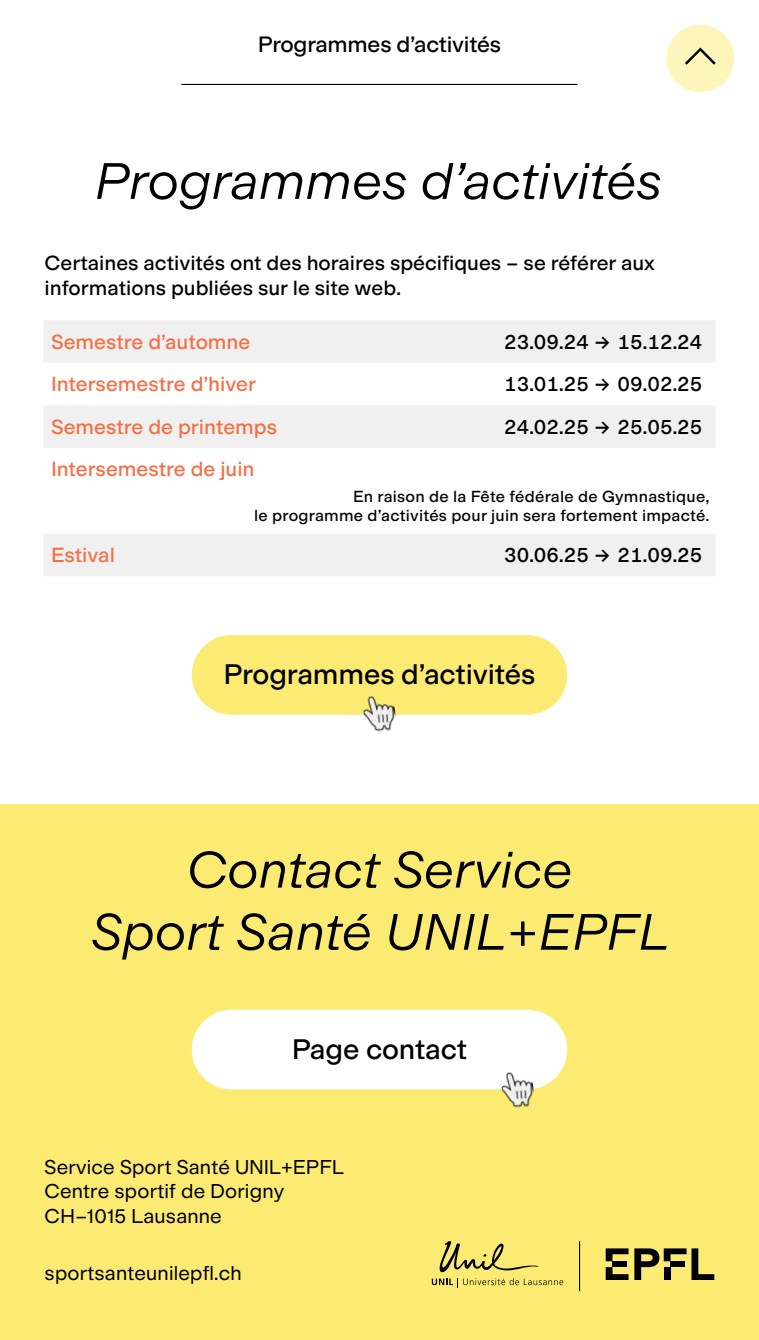
<style>
.page{position:relative;width:759px;height:1340px;background:#fff}
.page>*{position:absolute;margin:0;border:0;box-sizing:border-box;transform-origin:0 0}
.t1{font:italic 300 51.75px/62.1px "Modern Gothic";color:#000;text-align:center}
.t2{font:28.57px "Modern Gothic";letter-spacing:-.005em;color:#000}
.t3{font:22.5px "Modern Gothic";letter-spacing:-.01em;color:#000}
.t4{font:20.7px/24.8px "Modern Gothic";color:#000}
.t5{font:20.7px "Modern Gothic";color:#f66e43}
.t6{font:20.7px "Modern Gothic";letter-spacing:-.03em;color:#000}
.t7{font:20.25px/24.3px "Modern Gothic Regular Legacy";letter-spacing:.01em;color:#000}
.t8{font:16.2px/19.3px "Modern Gothic";letter-spacing:.015em;color:#000;text-align:right}
</style>
<div class="page">
<div style="left:0;top:804px;width:759px;height:535px;background:#fceb73"></div>
<hr style="left:181px;top:84px;width:397px;height:1px;background:#000">
<div style="left:192px;top:1009px;width:375px;height:80px;background:#fff;border-radius:40px"></div>
<img style="left:499px;top:1072px;width:37px;height:36px">
<svg style="left:432px;top:1241px;width:131px;height:46px"></svg>
<svg style="left:606px;top:1248px;width:108px;height:31px"></svg>
<div style="left:664px;top:1267px;width:7px;height:12px;background:#000"></div>
<div style="left:671px;top:1261px;width:14px;height:6px;background:#000"></div>
<hr style="left:579px;top:1241px;width:1px;height:50px;background:#000">
<svg style="left:44px;top:320px;width:671px;height:256px;fill:#f0f0f0"></svg>
<svg style="left:44px;top:363px;width:671px;height:42px"></svg>
<div style="left:192px;top:635px;width:375px;height:79px;background:#fceb73;border-radius:40px"></div>
<img style="left:361px;top:696px;width:37px;height:36px">
<div style="left:666px;top:25px;width:68px;height:67px;background:#fdf5b9;border-radius:50%"></div>
<svg style="left:685px;top:48px;width:31px;height:17px"></svg>
<h3 class="t3" style="left:258px;top:30px;width:245px">Programmes d’activités</h3>
<h1 class="t1" style="left:95px;top:150px;width:569px">Programmes d’activités</h1>
<p class="t4" style="left:45px;top:250px;width:612px">Certaines activités ont des horaires spécifiques – se référer aux informations publiées sur le site web.</p>
<p class="t5" style="left:51px;top:329px;width:201px">Semestre d’automne</p>
<p class="t6" style="left:504px;top:329px;width:201px">23.09.24 → 15.12.24</p>
<p class="t5" style="left:51px;top:372px;width:207px">Intersemestre d’hiver</p>
<p class="t6" style="left:504px;top:372px;width:201px">13.01.25 → 09.02.25</p>
<p class="t5" style="left:51px;top:414px;width:228px">Semestre de printemps</p>
<p class="t6" style="left:504px;top:414px;width:201px">24.02.25 → 25.05.25</p>
<p class="t5" style="left:51px;top:457px;width:205px">Intersemestre de juin</p>
<p class="t8" style="left:254px;top:486px;width:457px">En raison de la Fête fédérale de Gymnastique,<br>le programme d’activités pour juin sera fortement impacté.</p>
<p class="t5" style="left:51px;top:543px;width:65px">Estival</p>
<p class="t6" style="left:504px;top:543px;width:201px">30.06.25 → 21.09.25</p>
<h2 class="t2" style="left:224px;top:657px;width:313px">Programmes d’activités</h2>
<h1 class="t1" style="left:91px;top:838px;width:579px">Contact Service<br>Sport Santé UNIL+EPFL</h1>
<h2 class="t2" style="left:292px;top:1031px;width:177px">Page contact</h2>
<p class="t7" style="left:45px;top:1154px;width:301px">Service Sport Santé UNIL+EPFL<br>Centre sportif de Dorigny<br>CH–1015 Lausanne</p>
<p class="t7" style="left:45px;top:1260px;width:199px">sportsanteunilepfl.ch</p>
</div>
